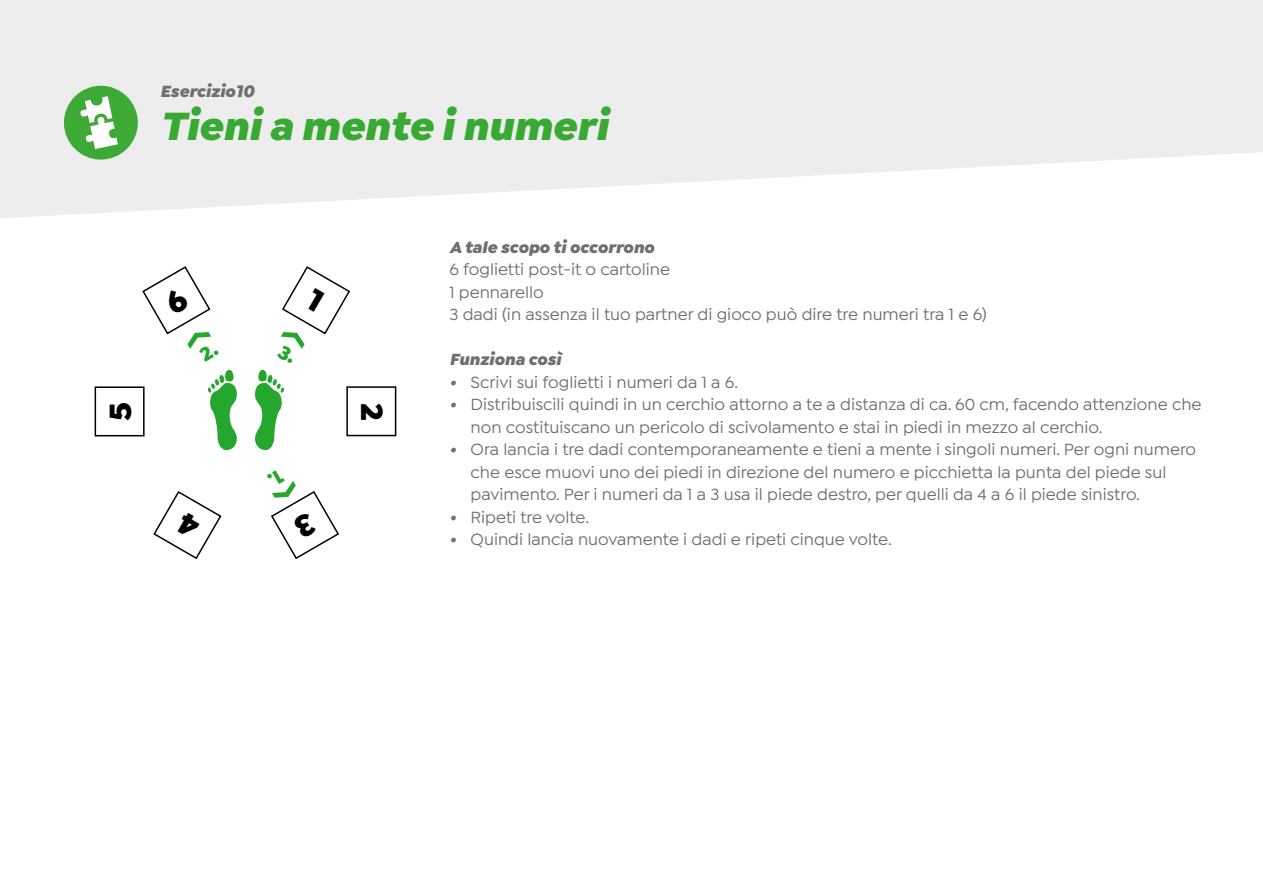
<style>
.page{position:relative;width:1263px;height:893px;background:#fff}
.page>*{position:absolute;margin:0;border:0;box-sizing:border-box;transform-origin:0 0}
.t1{font:italic 900 42px "Isidora Sans";color:#38a932}
.t2{font:900 31.2px "Isidora Sans";color:#000}
.t3{font:500 17.25px/22.5px "Isidora Sans";color:#6f6f6e}
.t4{font:italic 900 17.25px "Isidora Sans";color:#6f6f6e}
.s1{font-weight:900;font-style:italic}
</style>
<div class="page">
<svg style="left:0;top:0;width:1263px;height:218px;fill:#ededed"></svg>
<div style="left:64px;top:86px;width:74px;height:74px;background:#3caa35;border-radius:50%"></div>
<svg style="left:80px;top:96px;width:38px;height:53px"></svg>
<svg style="left:255px;top:370px;width:29px;height:81px"></svg>
<svg style="left:208px;top:370px;width:29px;height:81px"></svg>
<div style="left:95px;top:386px;width:50px;height:50px;border:2px solid #000"></div>
<div style="left:346px;top:386px;width:50px;height:50px;border:2px solid #000"></div>
<svg style="left:153px;top:491px;width:69px;height:69px"></svg>
<svg style="left:142px;top:266px;width:70px;height:83px"></svg>
<svg style="left:280px;top:266px;width:71px;height:83px"></svg>
<svg style="left:271px;top:481px;width:68px;height:78px"></svg>
<p class="t4" style="left:160px;top:80px;width:95px">Esercizio10</p>
<h1 class="t1" style="left:160px;top:99px;width:449px">Tieni a mente i numeri</h1>
<h2 class="t2" style="left:100px;top:421px;width:20px;rotate:-90deg">5</h2>
<h2 class="t2" style="left:392px;top:403px;width:19px;rotate:90deg">2</h2>
<p class="t4" style="left:449px;top:236px;width:206px">A tale scopo ti occorrono</p>
<p class="t3" style="left:449px;top:258px;width:539px">6 foglietti post-it o cartoline<br>1 pennarello<br>3 dadi (in assenza il tuo partner di gioco può dire tre numeri tra 1 e 6)</p>
<p class="t4" style="left:449px;top:348px;width:113px">Funziona così</p>
<p class="t3" style="left:449px;top:371px;width:290px"><span class="s1">•</span> Scrivi sui foglietti i numeri da 1 a 6.</p>
<p class="t3" style="left:471px;top:393px;width:732px;text-indent:-21px"><span class="s1">•</span> Distribuiscili quindi in un cerchio attorno a te a distanza di ca. 60 cm, facendo attenzione che non costituiscano un pericolo di scivolamento e stai in piedi in mezzo al cerchio.</p>
<p class="t3" style="left:471px;top:438px;width:727px;text-indent:-21px"><span class="s1">•</span> Ora lancia i tre dadi contemporaneamente e tieni a mente i singoli numeri. Per ogni numero che esce muovi uno dei piedi in direzione del numero e picchietta la punta del piede sul pavimento. Per i numeri da 1 a 3 usa il piede destro, per quelli da 4 a 6 il piede sinistro.</p>
<p class="t3" style="left:449px;top:506px;width:141px"><span class="s1">•</span> Ripeti tre volte.</p>
<p class="t3" style="left:449px;top:528px;width:444px"><span class="s1">•</span> Quindi lancia nuovamente i dadi e ripeti cinque volte.</p>
</div>
